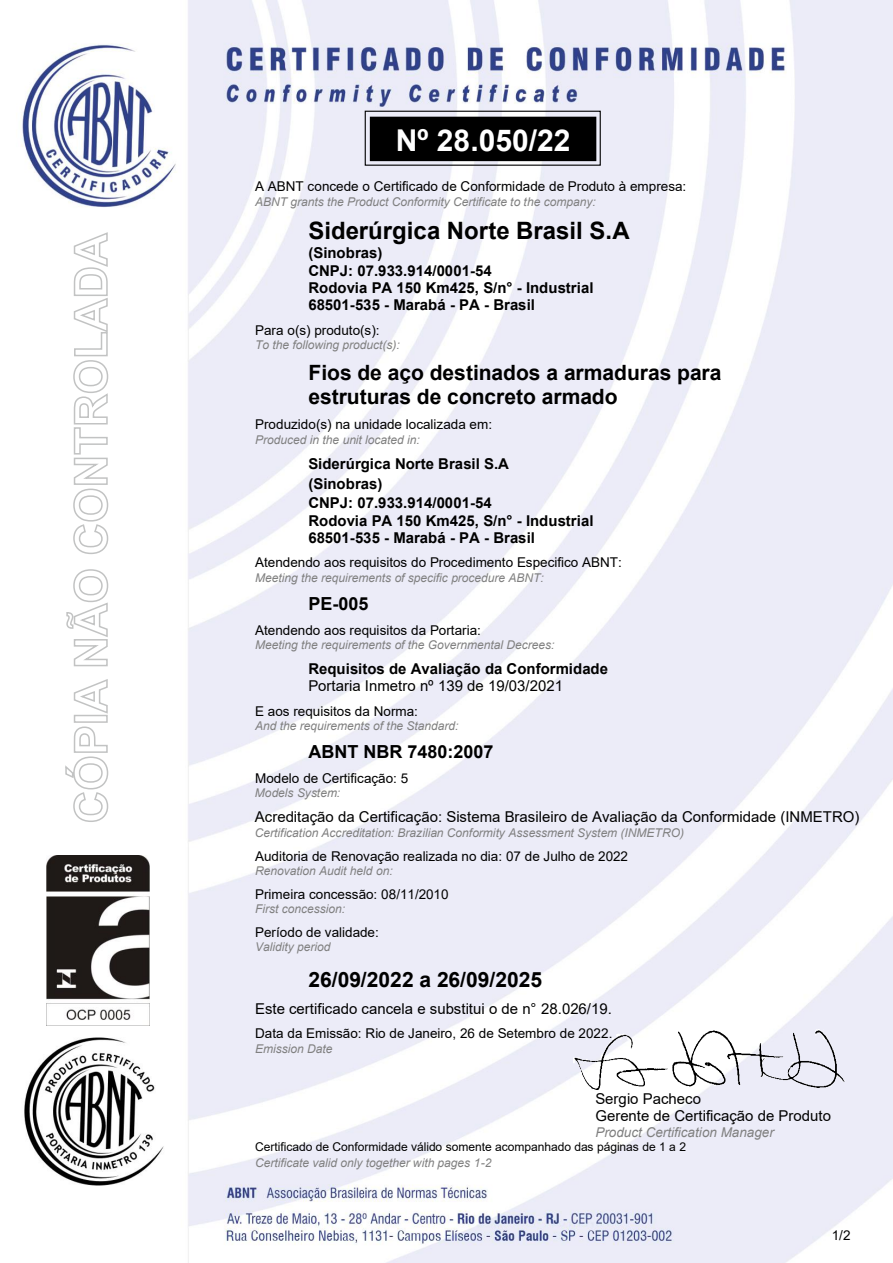
<style>
.page{position:relative;width:893px;height:1263px;background:#fff}
.page>*{position:absolute;margin:0;border:0;box-sizing:border-box;transform-origin:0 0}
.t1{font:700 30px "Arial";color:#fff}
.t2{font:700 24px "Arial";color:#000}
.t3{font:700 21px/24.2px "Arial";color:#000}
.t4{font:700 18px "Arial";color:#000}
.t5{font:700 15px/17.2px "Arial";color:#000}
.t6{font:15px/17.2px "Arial";color:#000}
.t7{font:13.5px "Arial";letter-spacing:.005em;color:#000}
.t8{font:italic 13.5px "Arial";color:#808080}
.t9{font:italic 12px "Arial";letter-spacing:-.005em;color:#808080}
.t10{font:12px "Arial";letter-spacing:-.005em;color:#000}
</style>
<div class="page">
<img style="left:21px;top:0;width:871px;height:1263px">
<img style="left:47px;top:856px;width:102px;height:170px">
<img style="left:21px;top:1037px;width:149px;height:149px">
<div style="left:365px;top:111px;width:236px;height:55px;border:1px solid #000"></div>
<div style="left:370px;top:117px;width:226px;height:44px;background:#000"></div>
<img style="left:574px;top:1030px;width:271px;height:61px">
<svg style="left:65px;top:726px;width:44px;height:97px"></svg>
<div style="left:74px;top:715px;width:34px;height:8px;border:2px solid #c2c3c3"></div>
<svg style="left:73px;top:678px;width:35px;height:37px"></svg>
<svg style="left:65px;top:568px;width:44px;height:99px"></svg>
<svg style="left:72px;top:231px;width:37px;height:324px"></svg>
<h1 class="t1" style="left:396px;top:120px;width:176px">Nº 28.050/22</h1>
<p class="t7" style="left:255px;top:177px;width:433px">A ABNT concede o Certificado de Conformidade de Produto à empresa:</p>
<p class="t9" style="left:255px;top:194px;width:342px">ABNT grants the Product Conformity Certificate to the company:</p>
<h2 class="t2" style="left:308px;top:214px;width:323px">Siderúrgica Norte Brasil S.A</h2>
<p class="t5" style="left:308px;top:245px;width:287px">(Sinobras)<br>CNPJ: 07.933.914/0001-54<br>Rodovia PA 150 Km425, S/n° - Industrial<br>68501-535 - Marabá - PA - Brasil</p>
<p class="t7" style="left:255px;top:320px;width:126px">Para o(s) produto(s):</p>
<p class="t9" style="left:255px;top:337px;width:146px">To the following product(s):</p>
<h3 class="t3" style="left:308px;top:360px;width:415px">Fios de aço destinados a armaduras para estruturas de concreto armado</h3>
<p class="t7" style="left:255px;top:415px;width:239px">Produzido(s) na unidade localizada em:</p>
<p class="t9" style="left:255px;top:432px;width:166px">Produced in the unit located in:</p>
<p class="t5" style="left:308px;top:454px;width:202px;line-height:19.8px">Siderúrgica Norte Brasil S.A (Sinobras)<br>CNPJ: 07.933.914/0001-54</p>
<p class="t5" style="left:308px;top:512px;width:287px">Rodovia PA 150 Km425, S/n° - Industrial<br>68501-535 - Marabá - PA - Brasil</p>
<p class="t7" style="left:255px;top:553px;width:368px">Atendendo aos requisitos do Procedimento Especifico ABNT:</p>
<p class="t9" style="left:255px;top:570px;width:290px">Meeting the requirements of specific procedure ABNT:</p>
<h3 class="t4" style="left:308px;top:591px;width:62px">PE-005</h3>
<p class="t7" style="left:255px;top:621px;width:227px">Atendendo aos requisitos da Portaria:</p>
<p class="t9" style="left:255px;top:637px;width:301px">Meeting the requirements of the Governmental Decrees:</p>
<p class="t5" style="left:308px;top:660px;width:301px">Requisitos de Avaliação da Conformidade</p>
<p class="t6" style="left:308px;top:677px;width:256px">Portaria Inmetro nº 139 de 19/03/2021</p>
<p class="t7" style="left:255px;top:702px;width:164px">E aos requisitos da Norma:</p>
<p class="t9" style="left:255px;top:718px;width:205px">And the requirements of the Standard:</p>
<h3 class="t4" style="left:308px;top:739px;width:187px">ABNT NBR 7480:2007</h3>
<p class="t7" style="left:255px;top:769px;width:155px">Modelo de Certificação: 5</p>
<p class="t9" style="left:255px;top:785px;width:87px">Models System:</p>
<p class="t6" style="left:255px;top:808px;width:606px">Acreditação da Certificação: Sistema Brasileiro de Avaliação da Conformidade (INMETRO)</p>
<p class="t9" style="left:255px;top:825px;width:431px">Certification Accreditation: Brazilian Conformity Assessment System (INMETRO)</p>
<p class="t7" style="left:255px;top:847px;width:375px">Auditoria de Renovação realizada no dia: 07 de Julho de 2022</p>
<p class="t9" style="left:255px;top:863px;width:139px">Renovation Audit held on:</p>
<p class="t7" style="left:255px;top:885px;width:195px">Primeira concessão: 08/11/2010</p>
<p class="t9" style="left:255px;top:901px;width:92px">First concession:</p>
<p class="t7" style="left:255px;top:923px;width:125px">Período de validade:</p>
<p class="t9" style="left:255px;top:939px;width:77px">Validity period</p>
<h3 class="t3" style="left:308px;top:968px;width:235px">26/09/2022 a 26/09/2025</h3>
<p class="t6" style="left:255px;top:1000px;width:358px">Este certificado cancela e substitui o de n° 28.026/19.</p>
<p class="t7" style="left:255px;top:1024px;width:359px">Data da Emissão: Rio de Janeiro, 26 de Setembro de 2022.</p>
<p class="t9" style="left:255px;top:1041px;width:79px">Emission Date</p>
<p class="t6" style="left:595px;top:1090px;width:237px">Sergio Pacheco<br>Gerente de Certificação de Produto</p>
<p class="t8" style="left:595px;top:1123px;width:180px">Product Certification Manager</p>
<p class="t10" style="left:255px;top:1138px;width:433px">Certificado de Conformidade válido somente acompanhado das páginas de 1 a 2</p>
<p class="t9" style="left:255px;top:1155px;width:238px">Certificate valid only together with pages 1-2</p>
<p class="t7" style="left:832px;top:1226px;width:20px">1/2</p>
</div>
